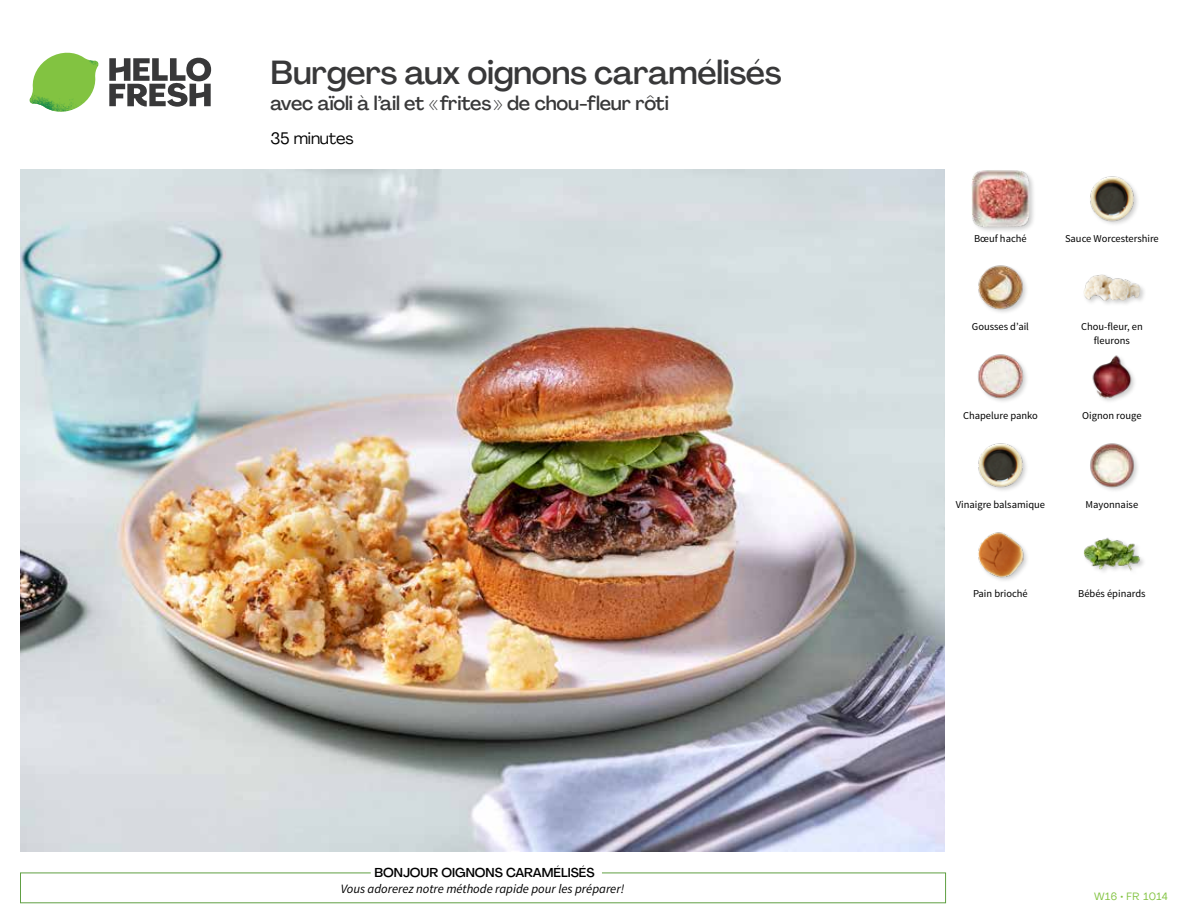
<style>
.page{position:relative;width:1188px;height:918px;background:#fff}
.page>*{position:absolute;margin:0;border:0;box-sizing:border-box;transform-origin:0 0}
.t1{font:500 33px "Agrandir";letter-spacing:-.01em;color:#383839}
.t2{font:500 19.5px "Agrandir";letter-spacing:-.01em;color:#383839}
.t3{font:16.5px "Agrandir";letter-spacing:-.01em;color:#000}
.t4{font:italic 12.75px "Source Sans Pro";color:#000}
.t5{font:500 12.75px "Agrandir";color:#000}
.t6{font:10.5px/13.5px "Source Sans Pro";color:#000;text-align:center}
.t7{font:10.5px "Agrandir";letter-spacing:.045em;color:#82c341}
</style>
<div class="page">
<div style="left:1083px;top:536px;width:64px;height:41px;background:#000;opacity:.2"></div>
<img style="left:1083px;top:536px;width:58px;height:41px">
<img style="left:978px;top:532px;width:49px;height:49px">
<img style="left:1090px;top:443px;width:48px;height:48px">
<img style="left:978px;top:443px;width:49px;height:48px">
<img style="left:1092px;top:355px;width:43px;height:46px">
<img style="left:977px;top:354px;width:50px;height:47px">
<div style="left:1082px;top:274px;width:65px;height:34px;background:#000;opacity:.2"></div>
<img style="left:1083px;top:274px;width:58px;height:34px">
<img style="left:978px;top:265px;width:49px;height:48px">
<img style="left:1090px;top:176px;width:48px;height:48px">
<div style="left:971px;top:170px;width:65px;height:63px;background:#000;opacity:.2"></div>
<img style="left:972px;top:170px;width:57px;height:57px">
<svg style="left:109px;top:57px;width:102px;height:50px"></svg>
<svg style="left:34px;top:53px;width:62px;height:40px"></svg>
<img style="left:67px;top:53px;width:32px;height:26px">
<img style="left:33px;top:75px;width:59px;height:11px">
<img style="left:29px;top:79px;width:61px;height:33px">
<img style="left:65px;top:86px;width:27px;height:25px">
<div style="left:20px;top:873px;width:926px;height:30px;border:1px solid #609f43"></div>
<div style="left:371px;top:865px;width:231px;height:15px;background:#fff"></div>
<img style="left:21px;top:170px;width:924px;height:681px">
<h1 class="t1" style="left:271px;top:52px;width:513px">Burgers aux oignons caramélisés</h1>
<h2 class="t2" style="left:271px;top:91px;width:400px">avec aïoli à l’ail et «frites» de chou-fleur rôti</h2>
<h3 class="t3" style="left:271px;top:128px;width:85px">35 minutes</h3>
<p class="t5" style="left:374px;top:864px;width:221px">BONJOUR OIGNONS CARAMÉLISÉS</p>
<p class="t4" style="left:341px;top:881px;width:285px">Vous adorerez notre méthode rapide pour les préparer!</p>
<p class="t6" style="left:974px;top:232px;width:54px">Bœuf haché</p>
<p class="t6" style="left:972px;top:320px;width:59px">Gousses d’ail</p>
<p class="t6" style="left:1065px;top:232px;width:95px">Sauce Worcestershire</p>
<p class="t6" style="left:1081px;top:320px;width:63px">Chou-fleur, en fleurons</p>
<p class="t6" style="left:963px;top:409px;width:76px">Chapelure panko</p>
<p class="t6" style="left:1082px;top:409px;width:61px">Oignon rouge</p>
<p class="t6" style="left:956px;top:498px;width:91px">Vinaigre balsamique</p>
<p class="t6" style="left:1086px;top:498px;width:54px">Mayonnaise</p>
<p class="t6" style="left:973px;top:587px;width:56px">Pain brioché</p>
<p class="t6" style="left:1078px;top:587px;width:69px">Bébés épinards</p>
<p class="t7" style="left:1094px;top:890px;width:75px">W16 • FR 1014</p>
</div>
